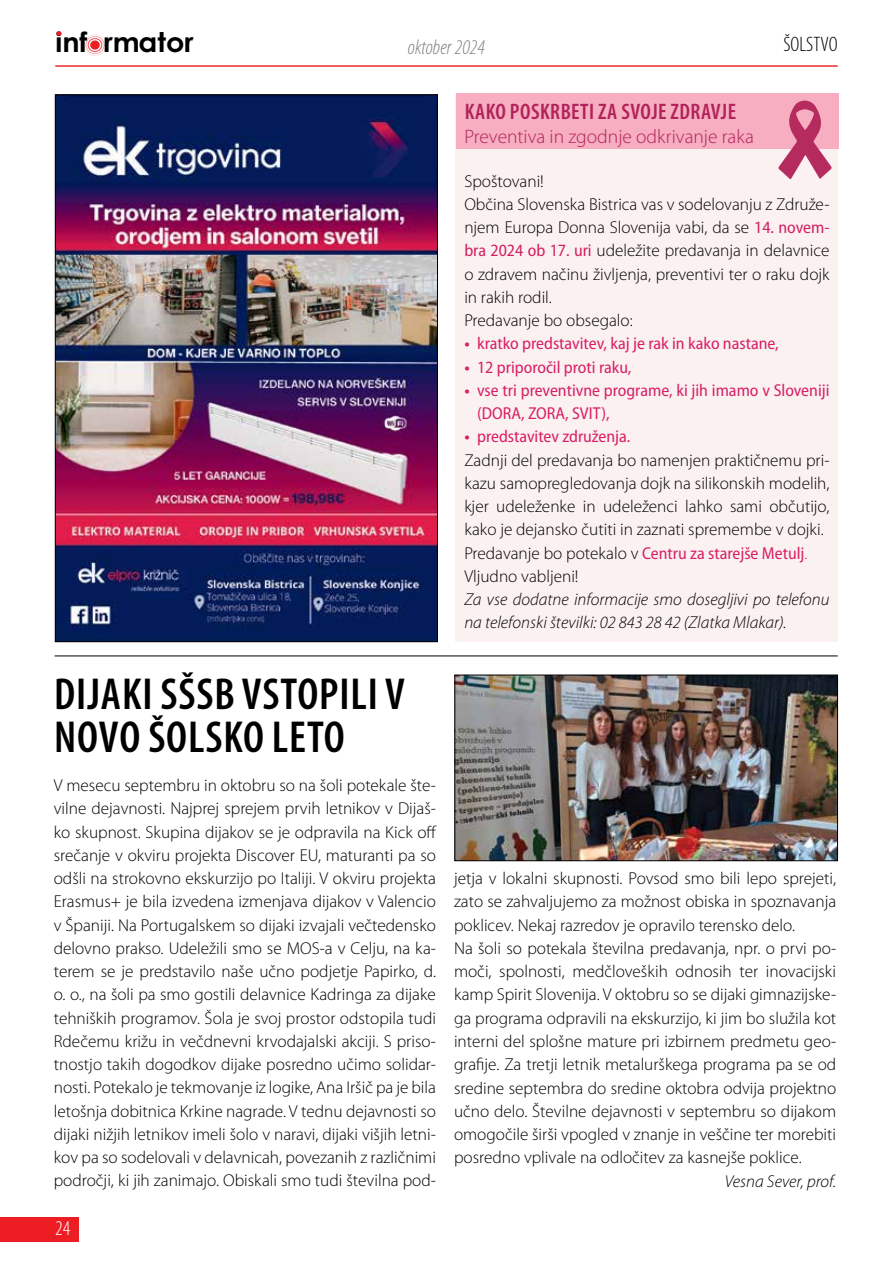
<style>
.page{position:relative;width:893px;height:1263px;background:#fff}
.page>*{position:absolute;margin:0;border:0;box-sizing:border-box;transform-origin:0 0}
.t1{font:600 condensed 45px/43.5px "Myriad Pro";letter-spacing:.02em;color:#000}
.t2{font:700 27.45px "Century Gothic";color:#000;scale:1.04 1}
.t3{font:600 condensed 22.5px "Myriad Pro";letter-spacing:.02em;color:#b1225a}
.t4{font:italic 300 condensed 21px "Myriad Pro";color:#808285}
.t5{font:300 condensed 21px "Myriad Pro";color:#000}
.t6{font:300 condensed 21px "Myriad Pro";color:#fff}
.t7{font:300 19.5px "Myriad Pro";color:#b1225a}
.t8{font:300 17.25px/23.2px "Myriad Pro";color:#000}
.t9{font:semi-condensed 17.25px/23.2px "Myriad Pro";color:#d81f65}
.t10{font:italic 300 17.25px/23.2px "Myriad Pro";color:#000}
.s1{font-weight:400;font-stretch:semi-condensed;color:#d31f63}
.s2{font-weight:600;font-stretch:normal}
.s3{font-weight:600;color:#d81f65}
.s4{font-weight:400;font-stretch:semi-condensed;color:#d81f65}
.s5{color:#d81f65}
</style>
<div class="page">
<svg style="left:84px;top:34px;width:22px;height:22px"></svg>
<svg style="left:90px;top:40px;width:10px;height:10px"></svg>
<svg style="left:56px;top:31px;width:5px;height:5px"></svg>
<hr style="left:55px;top:65px;width:783px;height:2px;background:#ee2d2d">
<div style="left:0;top:1217px;width:79px;height:24px;background:#ed1d24"></div>
<img style="left:457px;top:677px;width:379px;height:182px">
<div style="left:455px;top:675px;width:383px;height:186px;border:1px solid #000"></div>
<hr style="left:55px;top:656px;width:783px;height:1px;background:#000">
<img style="left:57px;top:97px;width:379px;height:543px">
<div style="left:455px;top:94px;width:383px;height:547px;background:#fbf1f1"></div>
<div style="left:456px;top:94px;width:382px;height:55px;background:#f7aec0"></div>
<svg style="left:778px;top:100px;width:54px;height:79px"></svg>
<h2 class="t2" style="left:55px;top:21px;width:134px">inf rmator</h2>
<p class="t4" style="left:408px;top:36px;width:79px">oktober 2024</p>
<p class="t5" style="left:783px;top:33px;width:56px">ŠOLSTVO</p>
<h3 class="t3" style="left:465px;top:100px;width:273px">KAKO POSKRBETI ZA SVOJE ZDRAVJE</h3>
<p class="t7" style="left:464px;top:126px;width:291px">Preventiva in zgodnje odkrivanje raka</p>
<p class="t8" style="left:464px;top:169px;width:367px">Spoštovani!<br>Občina Slovenska Bistrica vas v sodelovanju z Združe&shy;njem Europa Donna Slovenija vabi, da se <span class="s1">14. novem&shy;bra 2024 ob 17. uri</span> udeležite predavanja in delavnice o zdravem načinu življenja, preventivi ter o raku dojk in rakih rodil.<br>Predavanje bo obsegalo:</p>
<p class="t9" style="left:464px;top:332px;width:316px"><span class="s2">•</span> kratko predstavitev, kaj je rak in kako nastane,</p>
<p class="t9" style="left:464px;top:355px;width:169px"><span class="s2">•</span> 12 priporočil proti raku,</p>
<p class="t9" style="left:477px;top:378px;width:354px;text-indent:-13px"><span class="s2">•</span> vse tri preventivne programe, ki jih imamo v Sloveniji (DORA, ZORA, SVIT),</p>
<p class="t8" style="left:464px;top:425px;width:367px"><span class="s3">•</span> <span class="s4">predstavitev združenja.<br></span>Zadnji del predavanja bo namenjen praktičnemu pri&shy;kazu samopregledovanja dojk na silikonskih modelih, kjer udeleženke in udeleženci lahko sami občutijo, kako je dejansko čutiti in zaznati spremembe v dojki.<br>Predavanje bo potekalo v <span class="s4">Centru za starejše Metulj</span><span class="s5">.<br></span>Vljudno vabljeni!</p>
<p class="t10" style="left:464px;top:588px;width:367px">Za vse dodatne informacije smo dosegljivi po telefonu na telefonski številki: 02 843 28 42 (Zlatka Mlakar).</p>
<h1 class="t1" style="left:54px;top:673px;width:352px">DIJAKI SŠSB VSTOPILI V<br>NOVO ŠOLSKO LETO</h1>
<p class="t8" style="left:54px;top:774px;width:385px;text-align:justify">V mesecu septembru in oktobru so na šoli potekale šte&shy;vilne dejavnosti. Najprej sprejem prvih letnikov v Dijaš&shy;ko skupnost. Skupina dijakov se je odpravila na Kick off srečanje v okviru projekta Discover EU, maturanti pa so odšli na strokovno ekskurzijo po Italiji. V okviru projekta Erasmus+ je bila izvedena izmenjava dijakov v Valencio v Španiji. Na Portugalskem so dijaki izvajali večtedensko delovno prakso. Udeležili smo se MOS-a v Celju, na ka&shy;terem se je predstavilo naše učno podjetje Papirko, d. o. o., na šoli pa smo gostili delavnice Kadringa za dijake tehniških programov. Šola je svoj prostor odstopila tudi Rdečemu križu in večdnevni krvodajalski akciji. S priso&shy;tnostjo takih dogodkov dijake posredno učimo solidar&shy;nosti. Potekalo je tekmovanje iz logike, Ana Iršič pa je bila letošnja dobitnica Krkine nagrade. V tednu dejavnosti so dijaki nižjih letnikov imeli šolo v naravi, dijaki višjih letni&shy;kov pa so sodelovali v delavnicah, povezanih z različnimi področji, ki jih zanimajo. Obiskali smo tudi številna pod-</p>
<p class="t6" style="left:55px;top:1217px;width:17px">24</p>
<p class="t8" style="left:454px;top:867px;width:384px">jetja v lokalni skupnosti. Povsod smo bili lepo sprejeti, zato se zahvaljujemo za možnost obiska in spoznavanja poklicev. Nekaj razredov je opravilo terensko delo.<br>Na šoli so potekala številna predavanja, npr. o prvi po&shy;moči, spolnosti, medčloveških odnosih ter inovacijski kamp Spirit Slovenija. V oktobru so se dijaki gimnazijske&shy;ga programa odpravili na ekskurzijo, ki jim bo služila kot interni del splošne mature pri izbirnem predmetu geo&shy;grafije. Za tretji letnik metalurškega programa pa se od sredine septembra do sredine oktobra odvija projektno učno delo. Številne dejavnosti v septembru so dijakom omogočile širši vpogled v znanje in veščine ter morebiti posredno vplivale na odločitev za kasnejše poklice.</p>
<p class="t10" style="left:725px;top:1169px;width:113px">Vesna Sever, prof.</p>
</div>
